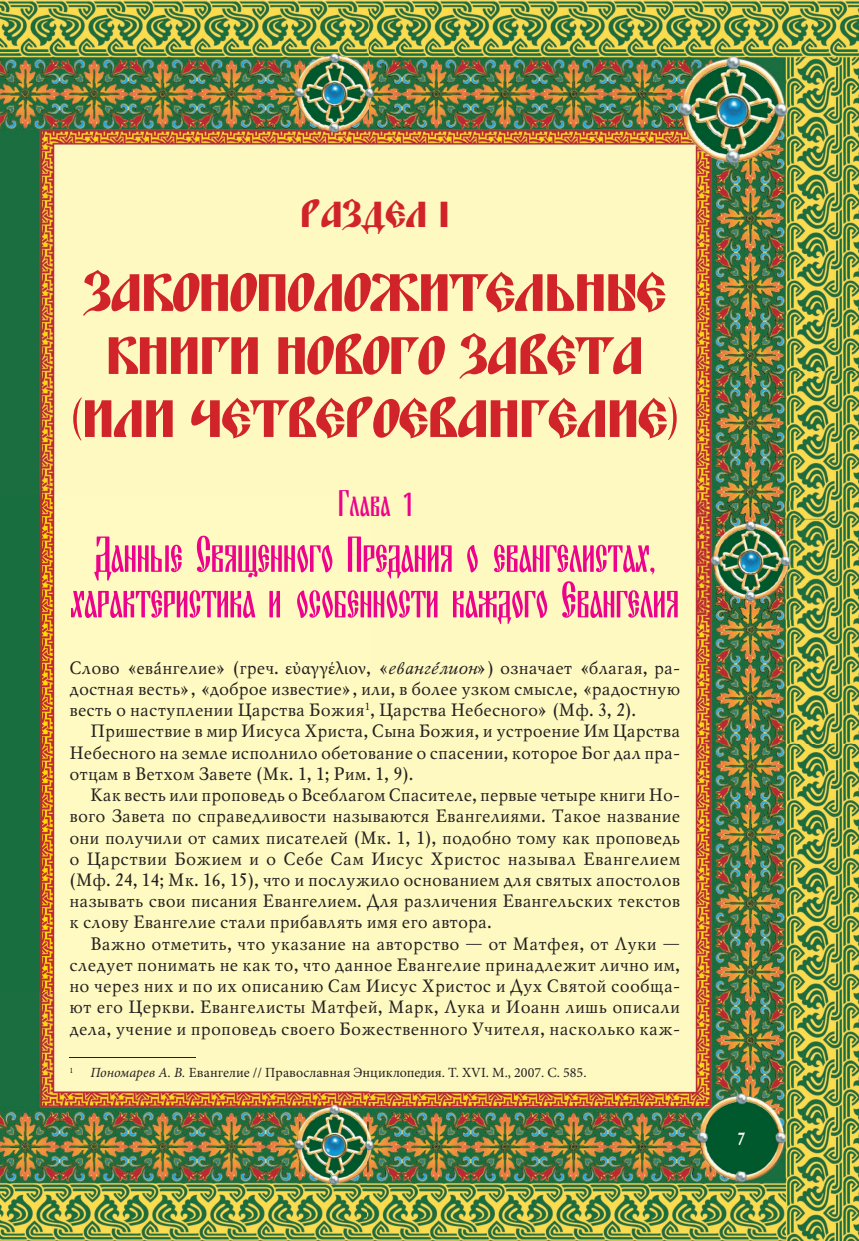
<style>
.page{position:relative;width:859px;height:1241px;background:#fff}
.page>*{position:absolute;margin:0;border:0;box-sizing:border-box;transform-origin:0 0}
.t1{font:52.5px/45.5px "Blagovest One";letter-spacing:-.02em;color:#ed028c;text-align:center}
.t2{font:50.75px/63px "Blagovest Five";letter-spacing:-.02em;color:#d1232a;text-align:center}
.t3{font:38.5px "Blagovest One";color:#ed028c}
.t4{font:35px "Blagovest Five";color:#d1232a}
.t5{font:17.85px/21.2px "Mysl";color:#231f20;text-align:justify}
.t6{font:700 17.5px "Mysl";color:#fff}
.t7{font:14px "Minion Pro";color:#231f20}
.s1{font-family:"Blagovest Three"}
.s2{font-family:"Minion Pro"}
.s3{font-style:italic}
</style>
<div class="page">
<img style="left:0;top:0;width:858px;height:1240px">
<hr style="left:69px;top:1057px;width:126px;height:1px;background:#231f20">
<h3 class="t4" style="left:300px;top:192px;width:151px">РАЗДЕЛ I</h3>
<h2 class="t2" style="left:71px;top:259px;width:609px">ЗАКОНОПОЛОЖИТЕЛЬНЫЕ<br>КНИГИ НОВОГО ЗАВЕТА <span class="s1">(</span>ИЛИ ЧЕТВЕРОЕВАНГЕЛИЕ<span class="s1">)</span></h2>
<h3 class="t3" style="left:337px;top:482px;width:76px">Глава 1</h3>
<h1 class="t1" style="left:70px;top:531px;width:610px">Данные Священного Предания о евангелистах, характеристика и особенности каждого Евангелия</h1>
<p class="t5" style="left:69px;top:658px;width:612px">Слово «евáнгелие» (греч. <span class="s2">εὐαγγέλιον</span>, «<span class="s3">евангéлион</span>») означает «благая, ра&shy;достная весть», «доброе известие», или, в более узком смысле, «радостную весть о наступлении Царства Божия<sup>1</sup>, Царства Небесного» (Мф. 3, 2).</p>
<p class="t5" style="left:69px;top:722px;width:612px;text-indent:21px">Пришествие в мир Иисуса Христа, Сына Божия, и устроение Им Царства Небесного на земле исполнило обетование о спасении, которое Бог дал пра&shy;отцам в Ветхом Завете (Мк. 1, 1; Рим. 1, 9).</p>
<p class="t5" style="left:69px;top:785px;width:612px;text-indent:21px">Как весть или проповедь о Всеблагом Спасителе, первые четыре книги Но&shy;вого Завета по справедливости называются Евангелиями. Такое название они получили от самих писателей (Мк. 1, 1), подобно тому как проповедь о Царствии Божием и о Себе Сам Иисус Христос называл Евангелием (Мф. 24, 14; Мк. 16, 15), что и послужило основанием для святых апостолов называть свои писания Евангелием. Для различения Евангельских текстов к слову Евангелие стали прибавлять имя его автора.</p>
<p class="t5" style="left:69px;top:934px;width:612px;text-indent:21px">Важно отметить, что указание на авторство — от Матфея, от Луки — следует понимать не как то, что данное Евангелие принадлежит лично им, но через них и по их описанию Сам Иисус Христос и Дух Святой сообща&shy;ют его Церкви. Евангелисты Матфей, Марк, Лука и Иоанн лишь описали дела, учение и проповедь своего Божественного Учителя, насколько каж-</p>
<p class="t7" style="left:69px;top:1066px;width:518px"><sup>1</sup> <span class="s3">Пономарев А. В.</span> Евангелие // Православная Энциклопедия. Т. XVI. М., 2007. С. 585.</p>
<p class="t6" style="left:736px;top:1128px;width:10px">7</p>
</div>
